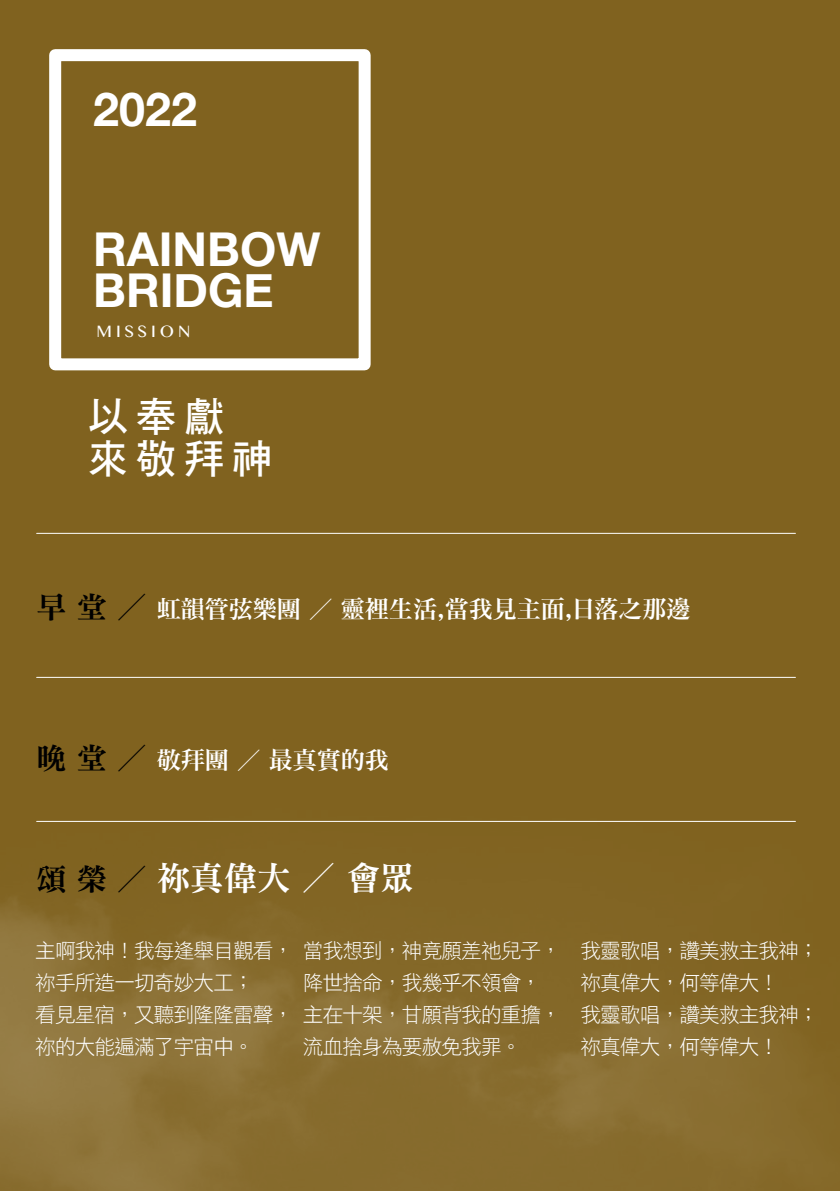
<style>
.page{position:relative;width:840px;height:1191px;background:#fff}
.page>*{position:absolute;margin:0;border:0;box-sizing:border-box;transform-origin:0 0}
.t1{font:700 46.6px/41px "Helvetica Neue";color:#fff}
.t2{font:40.6px/42px "DF Hei Std W7";letter-spacing:.18em;color:#fff}
.t3{font:33.4px "DF Ming Std W9";color:#fff}
.t4{font:24px "Hira Min Pro W6";color:#fff}
.t5{font:20.6px/32px "DF Hei Std W3";letter-spacing:-.04em;color:#fff}
.t6{font:16.6px "Gurmukhi MN";letter-spacing:.24em;color:#fff}
.s1{font-family:"DF Ming Std W9";font-size:30px;color:#000}
.s2{font-family:"DF Ming Std W3";font-size:30px;color:#000}
.s3{font-family:"DF Ming Std W3"}
.s4{font-size:30px;color:#000}
</style>
<div class="page">
<div style="left:0;top:0;width:839px;height:1191px;background:#80621f"></div>
<img style="left:0;top:820px;width:838px;height:371px">
<div style="left:49px;top:49px;width:321px;height:321px;border:12px solid #fff"></div>
<hr style="left:37px;top:533px;width:758px;height:1px;background:#fff">
<hr style="left:37px;top:821px;width:758px;height:1px;background:#fff">
<hr style="left:37px;top:677px;width:758px;height:1px;background:#fff">
<h1 class="t1" style="left:93px;top:90px;width:105px">2022</h1>
<h1 class="t1" style="left:93px;top:230px;width:228px">RAINBOW<br>BRIDGE</h1>
<p class="t6" style="left:96px;top:322px;width:95px">MISSION</p>
<h2 class="t2" style="left:88px;top:395px;width:186px">以奉獻來敬拜神</h2>
<p class="t4" style="left:37px;top:587px;width:655px"><span class="s1">早 堂</span> <span class="s2">／</span> 虹韻管弦樂團<span class="s3">／</span> 靈裡生活,當我見主面,日落之那邊</p>
<p class="t4" style="left:37px;top:739px;width:353px"><span class="s1">晚 堂</span> <span class="s2">／</span> 敬拜團<span class="s3">／</span> 最真實的我</p>
<h3 class="t3" style="left:37px;top:860px;width:378px"><span class="s4">頌 榮</span><span class="s2">／</span>祢真偉大<span class="s3">／</span> 會眾</h3>
<p class="t5" style="left:303px;top:934px;width:259px">當我想到，神竟願差祂兒子，降世捨命，我幾乎不領會，主在十架，甘願背我的重擔，流血捨身為要赦免我罪。</p>
<p class="t5" style="left:35px;top:934px;width:259px">主啊我神！我每逢舉目觀看，祢手所造一切奇妙大工；<br>看見星宿，又聽到隆隆雷聲，祢的大能遍滿了宇宙中。</p>
<p class="t5" style="left:580px;top:934px;width:239px">我靈歌唱，讚美救主我神；祢真偉大，何等偉大！<br>我靈歌唱，讚美救主我神；祢真偉大，何等偉大！</p>
</div>
